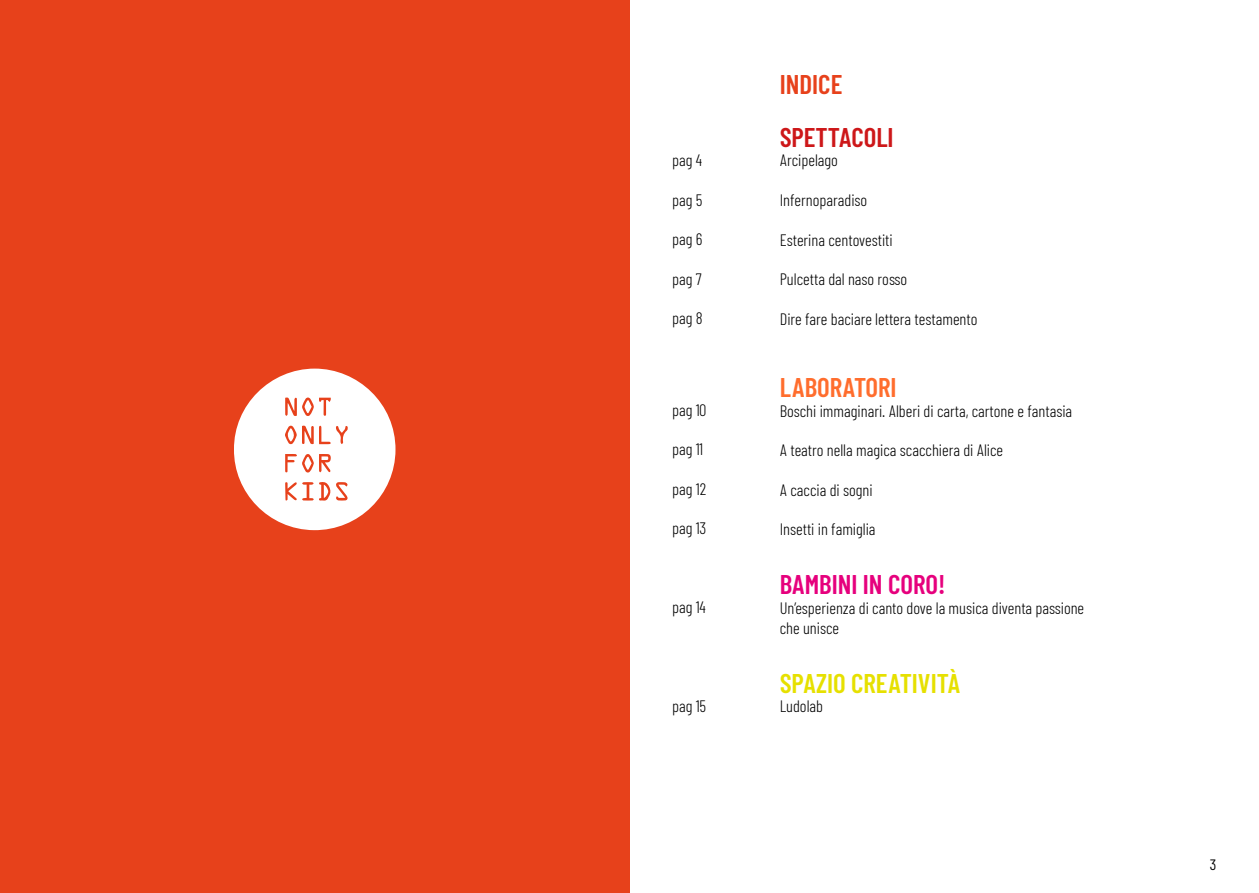
<style>
.page{position:relative;width:1259px;height:893px;background:#fff}
.page>*{position:absolute;margin:0;border:0;box-sizing:border-box;transform-origin:0 0}
.t1{font:600 27px "Barlow Condensed";color:#e6e000}
.t2{font:600 27px "Barlow Condensed";color:#e6007d}
.t3{font:600 27px "Barlow Condensed";color:#cd1719}
.t4{font:600 27px "Barlow Condensed";color:#ff6d2d}
.t5{font:600 27px "Barlow Condensed";color:#e7411b}
.t6{font:300 16.5px/19.8px "Barlow Condensed";color:#000}
.t7{font:15px "Barlow Condensed";color:#000}
</style>
<div class="page">
<div style="left:0;top:0;width:629px;height:893px;background:#e7411b"></div>
<svg style="left:234px;top:369px;width:162px;height:162px"></svg>
<p class="t6" style="left:672px;top:150px;width:31px">pag 4</p>
<p class="t6" style="left:672px;top:189px;width:32px">pag 5</p>
<p class="t6" style="left:672px;top:229px;width:32px">pag 6</p>
<p class="t6" style="left:672px;top:269px;width:31px">pag 7</p>
<p class="t6" style="left:672px;top:308px;width:32px">pag 8</p>
<p class="t6" style="left:672px;top:399px;width:36px">pag 10</p>
<p class="t6" style="left:672px;top:439px;width:33px">pag 11</p>
<p class="t6" style="left:672px;top:479px;width:36px">pag 12</p>
<p class="t6" style="left:672px;top:518px;width:36px">pag 13</p>
<p class="t6" style="left:672px;top:597px;width:35px">pag 14</p>
<p class="t6" style="left:672px;top:696px;width:36px">pag 15</p>
<h1 class="t5" style="left:780px;top:68px;width:64px">INDICE</h1>
<h1 class="t3" style="left:780px;top:120px;width:115px">SPETTACOLI</h1>
<p class="t6" style="left:780px;top:150px;width:60px">Arcipelago</p>
<p class="t6" style="left:780px;top:190px;width:89px">Infernoparadiso</p>
<p class="t6" style="left:780px;top:229px;width:114px">Esterina centovestiti</p>
<p class="t6" style="left:780px;top:269px;width:129px">Pulcetta dal naso rosso</p>
<p class="t6" style="left:780px;top:308px;width:199px">Dire fare baciare lettera testamento</p>
<h1 class="t4" style="left:780px;top:370px;width:118px">LABORATORI</h1>
<p class="t6" style="left:780px;top:400px;width:294px">Boschi immaginari. Alberi di carta, cartone e fantasia</p>
<p class="t6" style="left:780px;top:440px;width:225px">A teatro nella magica scacchiera di Alice</p>
<p class="t6" style="left:780px;top:479px;width:94px">A caccia di sogni</p>
<p class="t6" style="left:780px;top:519px;width:97px">Insetti in famiglia</p>
<h1 class="t2" style="left:780px;top:568px;width:167px">BAMBINI IN CORO!</h1>
<p class="t6" style="left:780px;top:598px;width:306px">Un’esperienza di canto dove la musica diventa passione che unisce</p>
<h1 class="t1" style="left:780px;top:666px;width:182px">SPAZIO CREATIVITÀ</h1>
<p class="t6" style="left:780px;top:696px;width:45px">Ludolab</p>
<p class="t7" style="left:1210px;top:855px;width:8px">3</p>
</div>
